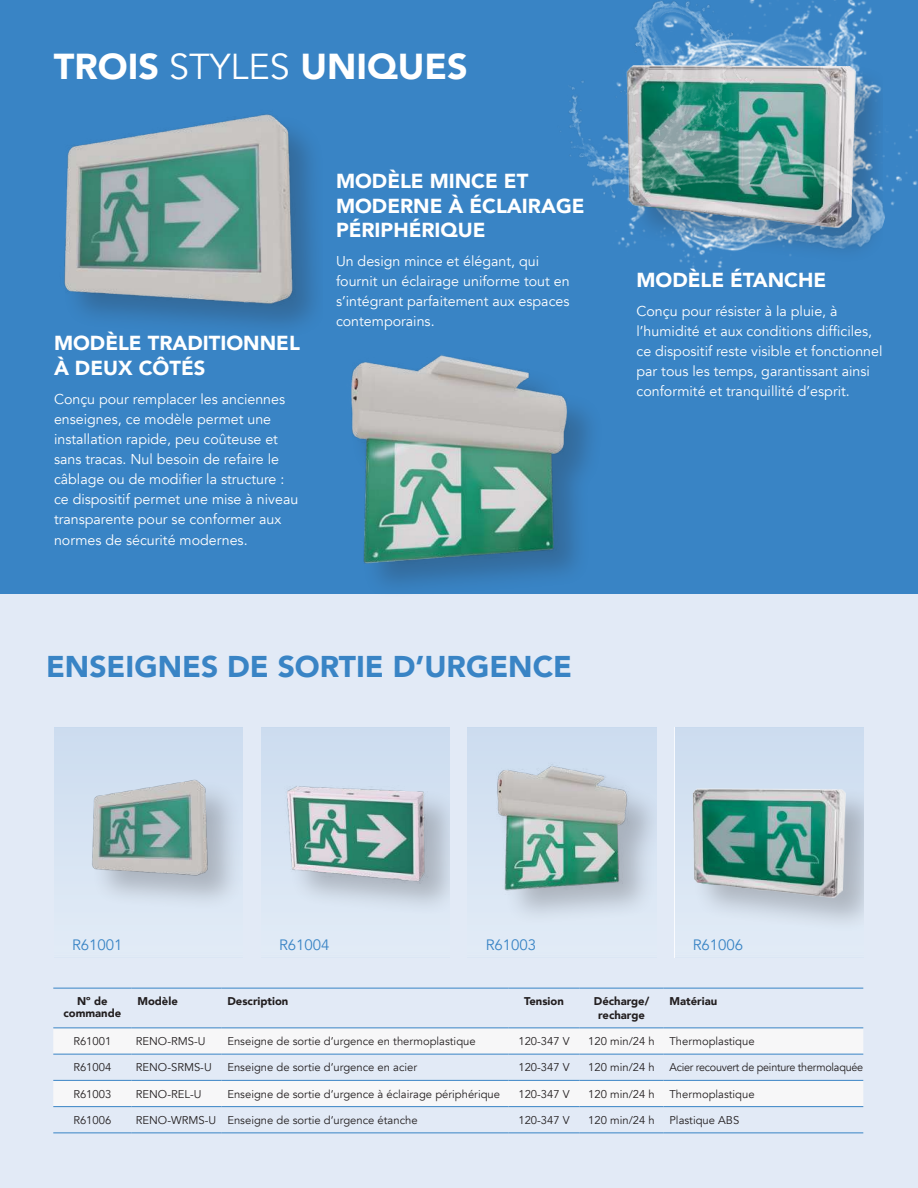
<style>
.page{position:relative;width:918px;height:1188px;background:#fff}
.page>*{position:absolute;margin:0;border:0;box-sizing:border-box;transform-origin:0 0}
.t1{font:900 36px "Avenir";color:#fff}
.t2{font:900 30px "Avenir";color:#3984c5}
.t3{font:900 20.25px/24.3px "Avenir";color:#fff}
.t4{font:15px "Avenir";color:#3984c5}
.t5{font:14.25px/20.1px "Avenir";color:#fff}
.t6{font:11.25px "Avenir";color:#231f20}
.t7{font:900 11.25px/12px "Avenir";color:#231f20;text-align:center}
.t8{font:11.25px "Avenir";letter-spacing:-.02em;color:#231f20;scale:.96 1}
.s1{font-weight:400}
</style>
<div class="page">
<div style="left:0;top:0;width:918px;height:594px;background:#3984c5"></div>
<img style="left:794px;top:0;width:124px;height:185px">
<div style="left:0;top:594px;width:918px;height:594px;background:#e2eaf6"></div>
<svg style="left:53px;top:1029px;width:810px;height:77px;fill:#f7f7f8"></svg>
<hr style="left:53px;top:988px;width:78px;height:1px;background:#3984c5">
<hr style="left:131px;top:988px;width:90px;height:1px;background:#3984c5">
<hr style="left:221px;top:988px;width:287px;height:1px;background:#3984c5">
<hr style="left:508px;top:988px;width:72px;height:1px;background:#3984c5">
<hr style="left:580px;top:988px;width:84px;height:1px;background:#3984c5">
<hr style="left:664px;top:988px;width:199px;height:1px;background:#3984c5">
<hr style="left:53px;top:1028px;width:78px;height:1px;background:#3984c5">
<hr style="left:131px;top:1028px;width:90px;height:1px;background:#3984c5">
<hr style="left:221px;top:1028px;width:287px;height:1px;background:#3984c5">
<hr style="left:508px;top:1028px;width:72px;height:1px;background:#3984c5">
<hr style="left:580px;top:1028px;width:84px;height:1px;background:#3984c5">
<hr style="left:664px;top:1028px;width:199px;height:1px;background:#3984c5">
<hr style="left:53px;top:1054px;width:78px;height:1px;background:#3984c5">
<hr style="left:131px;top:1054px;width:90px;height:1px;background:#3984c5">
<hr style="left:221px;top:1054px;width:287px;height:1px;background:#3984c5">
<hr style="left:508px;top:1054px;width:72px;height:1px;background:#3984c5">
<hr style="left:580px;top:1054px;width:84px;height:1px;background:#3984c5">
<hr style="left:664px;top:1054px;width:199px;height:1px;background:#3984c5">
<hr style="left:53px;top:1080px;width:78px;height:1px;background:#3984c5">
<hr style="left:131px;top:1080px;width:90px;height:1px;background:#3984c5">
<hr style="left:221px;top:1080px;width:287px;height:1px;background:#3984c5">
<hr style="left:508px;top:1080px;width:72px;height:1px;background:#3984c5">
<hr style="left:580px;top:1080px;width:84px;height:1px;background:#3984c5">
<hr style="left:664px;top:1080px;width:199px;height:1px;background:#3984c5">
<hr style="left:53px;top:1106px;width:78px;height:1px;background:#3984c5">
<hr style="left:131px;top:1106px;width:90px;height:1px;background:#3984c5">
<hr style="left:221px;top:1106px;width:287px;height:1px;background:#3984c5">
<hr style="left:508px;top:1106px;width:72px;height:1px;background:#3984c5">
<hr style="left:580px;top:1106px;width:84px;height:1px;background:#3984c5">
<hr style="left:664px;top:1106px;width:199px;height:1px;background:#3984c5">
<hr style="left:53px;top:1132px;width:78px;height:1px;background:#3984c5">
<hr style="left:131px;top:1132px;width:90px;height:1px;background:#3984c5">
<hr style="left:221px;top:1132px;width:287px;height:1px;background:#3984c5">
<hr style="left:508px;top:1132px;width:72px;height:1px;background:#3984c5">
<hr style="left:580px;top:1132px;width:84px;height:1px;background:#3984c5">
<hr style="left:664px;top:1132px;width:199px;height:1px;background:#3984c5">
<div style="left:91px;top:779px;width:152px;height:133px;background:#231f20;opacity:.25"></div>
<img style="left:76px;top:756px;width:145px;height:146px">
<img style="left:64px;top:114px;width:251px;height:213px">
<img style="left:468px;top:733px;width:189px;height:185px">
<img style="left:351px;top:355px;width:240px;height:231px">
<img style="left:261px;top:733px;width:189px;height:185px">
<img style="left:675px;top:748px;width:189px;height:183px">
<img style="left:794px;top:22px;width:88px;height:69px">
<img style="left:618px;top:91px;width:279px;height:195px">
<img style="left:560px;top:0;width:234px;height:232px">
<h1 class="t1" style="left:54px;top:36px;width:415px">TROIS <span class="s1">STYLES</span> UNIQUES</h1>
<h3 class="t3" style="left:54px;top:331px;width:247px">MODÈLE TRADITIONNEL<br>À DEUX CÔTÉS</h3>
<p class="t5" style="left:54px;top:389px;width:246px">Conçu pour remplacer les anciennes enseignes, ce modèle permet une installation rapide, peu coûteuse et sans tracas. Nul besoin de refaire le câblage ou de modifier la structure : ce dispositif permet une mise à niveau transparente pour se conformer aux normes de sécurité modernes.</p>
<h3 class="t3" style="left:336px;top:169px;width:250px">MODÈLE MINCE ET<br>MODERNE À ÉCLAIRAGE<br>PÉRIPHÉRIQUE</h3>
<p class="t5" style="left:336px;top:251px;width:235px">Un design mince et élégant, qui fournit un éclairage uniforme tout en s’intégrant parfaitement aux espaces contemporains.</p>
<h2 class="t2" style="left:46px;top:641px;width:528px">ENSEIGNES DE SORTIE D’URGENCE</h2>
<h3 class="t3" style="left:637px;top:267px;width:191px">MODÈLE ÉTANCHE</h3>
<p class="t5" style="left:637px;top:301px;width:248px">Conçu pour résister à la pluie, à l’humidité et aux conditions difficiles, ce dispositif reste visible et fonctionnel par tous les temps, garantissant ainsi conformité et tranquillité d’esprit.</p>
<p class="t4" style="left:72px;top:936px;width:52px">R61001</p>
<p class="t4" style="left:279px;top:936px;width:52px">R61004</p>
<p class="t4" style="left:486px;top:936px;width:52px">R61003</p>
<p class="t4" style="left:693px;top:936px;width:52px">R61006</p>
<p class="t7" style="left:63px;top:995px;width:59px">Nº de commande</p>
<p class="t7" style="left:137px;top:995px;width:42px">Modèle</p>
<p class="t7" style="left:227px;top:995px;width:63px">Description</p>
<p class="t7" style="left:524px;top:995px;width:41px">Tension</p>
<p class="t7" style="left:594px;top:994px;width:57px;line-height:13.5px">Décharge/ recharge</p>
<p class="t7" style="left:670px;top:995px;width:49px">Matériau</p>
<p class="t6" style="left:73px;top:1035px;width:39px">R61001</p>
<p class="t6" style="left:136px;top:1035px;width:71px">RENO-RMS-U</p>
<p class="t6" style="left:227px;top:1035px;width:250px">Enseigne de sortie d’urgence en thermoplastique</p>
<p class="t6" style="left:518px;top:1035px;width:53px">120-347 V</p>
<p class="t6" style="left:588px;top:1035px;width:68px">120 min/24 h</p>
<p class="t6" style="left:670px;top:1035px;width:87px">Thermoplastique</p>
<p class="t6" style="left:73px;top:1061px;width:39px">R61004</p>
<p class="t6" style="left:136px;top:1061px;width:77px">RENO-SRMS-U</p>
<p class="t6" style="left:227px;top:1061px;width:191px">Enseigne de sortie d’urgence en acier</p>
<p class="t6" style="left:518px;top:1061px;width:53px">120-347 V</p>
<p class="t6" style="left:588px;top:1061px;width:68px">120 min/24 h</p>
<p class="t8" style="left:670px;top:1061px;width:203px">Acier recouvert de peinture thermolaquée</p>
<p class="t6" style="left:73px;top:1087px;width:39px">R61003</p>
<p class="t6" style="left:136px;top:1087px;width:67px">RENO-REL-U</p>
<p class="t6" style="left:227px;top:1087px;width:274px">Enseigne de sortie d’urgence à éclairage périphérique</p>
<p class="t6" style="left:518px;top:1087px;width:53px">120-347 V</p>
<p class="t6" style="left:588px;top:1087px;width:68px">120 min/24 h</p>
<p class="t6" style="left:670px;top:1087px;width:87px">Thermoplastique</p>
<p class="t6" style="left:73px;top:1113px;width:39px">R61006</p>
<p class="t6" style="left:136px;top:1113px;width:283px">RENO-WRMS-U Enseigne de sortie d’urgence étanche</p>
<p class="t6" style="left:518px;top:1113px;width:53px">120-347 V</p>
<p class="t6" style="left:588px;top:1113px;width:68px">120 min/24 h</p>
<p class="t6" style="left:670px;top:1113px;width:71px">Plastique ABS</p>
</div>
